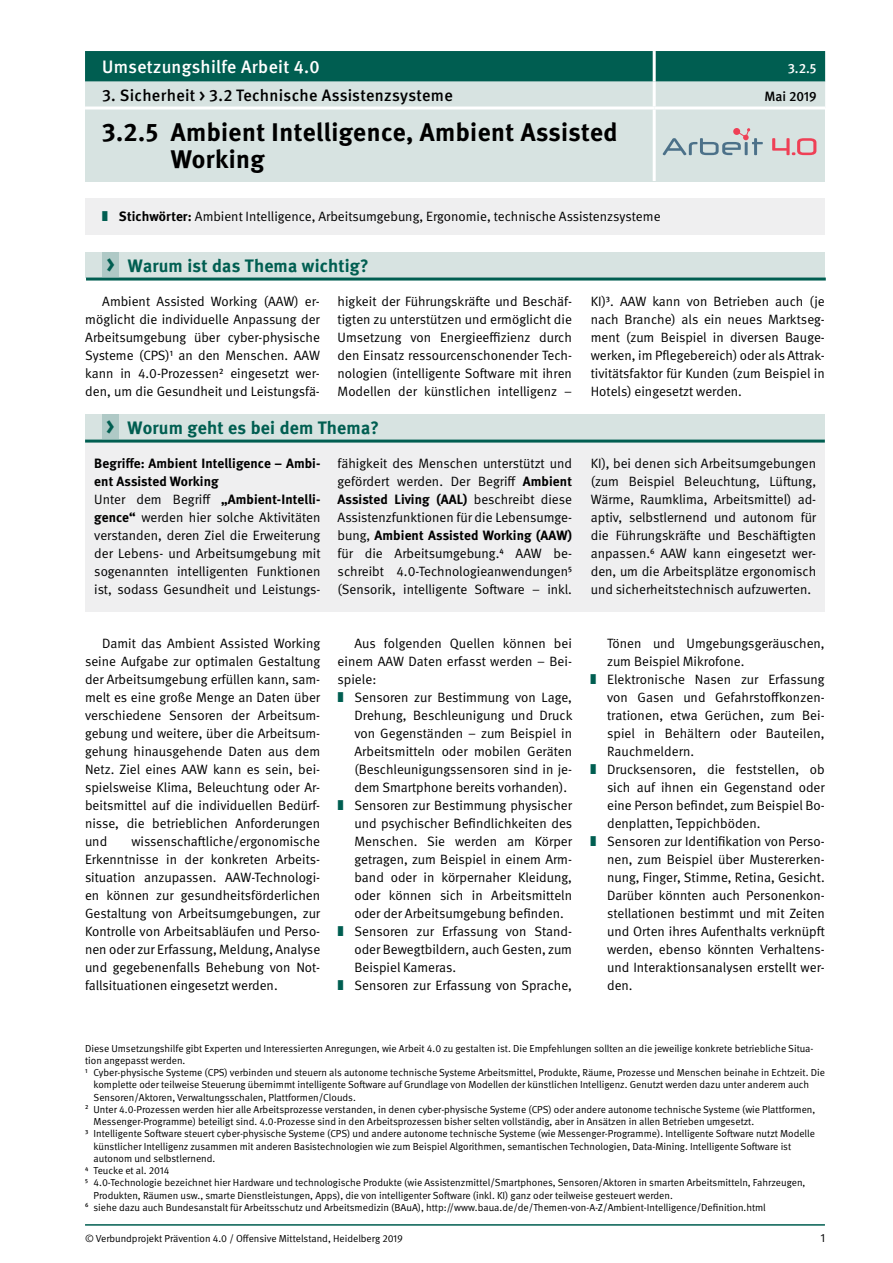
<style>
.page{position:relative;width:893px;height:1263px;background:#fff}
.page>*{position:absolute;margin:0;border:0;box-sizing:border-box;transform-origin:0 0}
.H3_Sub_Titel{font:700 25.5px/27px "DGUV Meta";letter-spacing:.02em;color:#000}
.t1{font:700 18px "DGUV Meta";letter-spacing:.01em;color:#005e51}
.H3_Tarbe{font:500 18px "DGUV Meta";letter-spacing:.02em;color:#fff}
.H3_Tarbe_1__SubTitel{font:500 16.5px "DGUV Meta";letter-spacing:.02em;color:#000}
.P_Fließtext__Einzug{font:13.5px/18px "DGUV Meta";color:#000;text-align:justify}
.P_Fließtext__ohne_Ei{font:13.5px/18px "DGUV Meta";color:#000;text-align:justify}
.P_Fließtext__ohne_Ei-2{font:700 13.5px/18px "DGUV Meta";letter-spacing:.01em;color:#000}
.H3_2_Stand{font:500 13.5px "DGUV Meta";color:#000}
.H3_1_Stand{font:500 13.5px "DGUV Meta";color:#fff}
.t2{font:12px "DGUV Meta";color:#000}
._02_Quellen_2_Zeiche{font:10.2px/12.3px "DGUV Meta";color:#000}
._02_Quellen{font:10.2px/12.3px "DGUV Meta";color:#000}
.s1{font-weight:700}
.s2{font-size:28.5px}
</style>
<div class="page">
<hr style="left:85px;top:1224px;width:740px;height:2px;background:#005e51">
<div style="left:85px;top:198px;width:740px;height:36px;background:#efeff0"></div>
<svg style="left:85px;top:51px;width:740px;height:56px;background:#629b93"></svg>
<div style="left:85px;top:108px;width:569px;height:73px;background:#d7e3e1"></div>
<div style="left:654px;top:108px;width:171px;height:73px;background:#d7e3e1"></div>
<hr style="left:85px;top:107px;width:569px;height:3px;background:#fff">
<hr style="left:654px;top:107px;width:171px;height:3px;background:#fff">
<hr style="left:653px;top:51px;width:3px;height:31px;background:#fff">
<hr style="left:653px;top:82px;width:3px;height:25px;background:#fff">
<hr style="left:653px;top:110px;width:3px;height:71px;background:#fff">
<svg style="left:772px;top:138px;width:44px;height:17px"></svg>
<svg style="left:663px;top:128px;width:100px;height:27px"></svg>
<div style="left:85px;top:252px;width:740px;height:26px;background:#d7e3e1"></div>
<hr style="left:86px;top:278px;width:740px;height:3px;background:#005e51">
<div style="left:102px;top:252px;width:16px;height:26px;background:#afc9c6"></div>
<div style="left:85px;top:442px;width:740px;height:170px;background:#efeff0"></div>
<div style="left:85px;top:414px;width:740px;height:26px;background:#d7e3e1"></div>
<hr style="left:85px;top:440px;width:740px;height:3px;background:#005e51">
<div style="left:102px;top:414px;width:16px;height:26px;background:#afc9c6"></div>
<h2 class="H3_Tarbe" style="left:102px;top:56px;width:219px">Umsetzungshilfe Arbeit 4.0</h2>
<h2 class="H3_1_Stand" style="left:788px;top:60px;width:30px">3.2.5</h2>
<h2 class="H3_Tarbe_1__SubTitel" style="left:102px;top:86px;width:352px">3. Sicherheit &gt; 3.2 Technische Assistenzsysteme</h2>
<h2 class="H3_2_Stand" style="left:765px;top:89px;width:54px">Mai 2019</h2>
<h2 class="H3_Sub_Titel" style="left:171px;top:119px;width:448px;text-indent:-69px">3.2.5 Ambient Intelligence, Ambient Assisted<br>Working</h2>
<p class="P_Fließtext__Einzug" style="left:119px;top:208px;width:543px"><span class="s1">Stichwörter:</span> Ambient Intelligence, Arbeitsumgebung, Ergonomie, technische Assistenzsysteme</p>
<p class="t1" style="left:107px;top:255px;width:264px"><span class="s2">›</span> Warum ist das Thema wichtig?</p>
<p class="P_Fließtext__Einzug" style="left:85px;top:293px;width:236px;text-indent:17px">Ambient Assisted Working (AAW) er&shy;möglicht die individuelle Anpassung der Arbeitsumgebung über cyber-physische Systeme (CPS)<sup>1</sup> an den Menschen. AAW kann in 4.0-Prozessen<sup>2</sup> eingesetzt wer&shy;den, um die Gesundheit und Leistungsfä-</p>
<p class="P_Fließtext__Einzug" style="left:338px;top:293px;width:236px">higkeit der Führungskräfte und Beschäf&shy;tigten zu unterstützen und ermöglicht die Umsetzung von Energieeffizienz durch den Einsatz ressourcenschonender Tech&shy;nologien (intelligente Software mit ihren Modellen der künstlichen intelligenz –</p>
<p class="P_Fließtext__Einzug" style="left:591px;top:293px;width:236px">KI)<sup>3</sup>. AAW kann von Betrieben auch (je nach Branche) als ein neues Marktseg&shy;ment (zum Beispiel in diversen Bauge&shy;werken, im Pflegebereich) oder als Attrak&shy;tivitätsfaktor für Kunden (zum Beispiel in Hotels) eingesetzt werden.</p>
<p class="t1" style="left:106px;top:417px;width:274px"><span class="s2">›</span> Worum geht es bei dem Thema?</p>
<h2 class="P_Fließtext__ohne_Ei-2" style="left:94px;top:455px;width:228px">Begriffe: Ambient Intelligence – Ambi&shy;ent Assisted Working</h2>
<h2 class="P_Fließtext__ohne_Ei" style="left:94px;top:491px;width:228px">Unter dem Begriff <span class="s1">„Ambient-Intelli&shy;gence“</span> werden hier solche Aktivitäten verstanden, deren Ziel die Erweiterung der Lebens- und Arbeitsumgebung mit sogenannten intelligenten Funktionen ist, sodass Gesundheit und Leistungs-</h2>
<h2 class="P_Fließtext__ohne_Ei" style="left:338px;top:455px;width:236px">fähigkeit des Menschen unterstützt und gefördert werden. Der Begriff <span class="s1">Ambient Assisted Living (AAL)</span> beschreibt diese Assistenzfunktionen für die Lebensumge&shy;bung, <span class="s1">Ambient Assisted Working (AAW) </span>für die Arbeitsumgebung.<sup>4</sup> AAW be&shy;schreibt 4.0-Technologieanwendungen<sup>5 </sup>(Sensorik, intelligente Software – inkl.</h2>
<h2 class="P_Fließtext__ohne_Ei" style="left:591px;top:455px;width:227px">KI), bei denen sich Arbeitsumgebungen (zum Beispiel Beleuchtung, Lüftung, Wärme, Raumklima, Arbeitsmittel) ad&shy;aptiv, selbstlernend und autonom für die Führungskräfte und Beschäftigten anpassen.<sup>6</sup> AAW kann eingesetzt wer&shy;den, um die Arbeitsplätze ergonomisch und sicherheitstechnisch aufzuwerten.</h2>
<p class="P_Fließtext__Einzug" style="left:85px;top:635px;width:237px;text-indent:17px">Damit das Ambient Assisted Working seine Aufgabe zur optimalen Gestaltung der Arbeitsumgebung erfüllen kann, sam&shy;melt es eine große Menge an Daten über verschiedene Sensoren der Arbeitsum&shy;gebung und weitere, über die Arbeitsum&shy;gehung hinausgehende Daten aus dem Netz. Ziel eines AAW kann es sein, bei&shy;spielsweise Klima, Beleuchtung oder Ar&shy;beitsmittel auf die individuellen Bedürf&shy;nisse, die betrieblichen Anforderungen und</p>
<p class="P_Fließtext__Einzug" style="left:85px;top:833px;width:237px;text-indent:46px">wissenschaftliche/ergonomische Erkenntnisse in der konkreten Arbeits&shy;situation anzupassen. AAW-Technologi&shy;en können zur gesundheitsförderlichen Gestaltung von Arbeitsumgebungen, zur Kontrolle von Arbeitsabläufen und Perso&shy;nen oder zur Erfassung, Meldung, Analyse und gegebenenfalls Behebung von Not&shy;fallsituationen eingesetzt werden.</p>
<p class="P_Fließtext__Einzug" style="left:337px;top:635px;width:236px;text-indent:17px">Aus folgenden Quellen können bei einem AAW Daten erfasst werden – Bei&shy;spiele:</p>
<p class="P_Fließtext__Einzug" style="left:354px;top:689px;width:220px">Sensoren zur Bestimmung von Lage, Drehung, Beschleunigung und Druck von Gegenständen – zum Beispiel in Arbeitsmitteln oder mobilen Geräten (Beschleunigungssensoren sind in je&shy;dem Smartphone bereits vorhanden).</p>
<p class="P_Fließtext__Einzug" style="left:354px;top:797px;width:219px">Sensoren zur Bestimmung physischer und psychischer Befindlichkeiten des Menschen. Sie werden am Körper getragen, zum Beispiel in einem Arm&shy;band oder in körpernaher Kleidung, oder können sich in Arbeitsmitteln oder der Arbeitsumgebung befinden.</p>
<p class="P_Fließtext__Einzug" style="left:354px;top:923px;width:219px">Sensoren zur Erfassung von Stand&shy;oder Bewegtbildern, auch Gesten, zum Beispiel Kameras.</p>
<p class="P_Fließtext__Einzug" style="left:354px;top:977px;width:219px">Sensoren zur Erfassung von Sprache,</p>
<p class="P_Fließtext__Einzug" style="left:607px;top:635px;width:219px">Tönen und Umgebungsgeräuschen, zum Beispiel Mikrofone.</p>
<p class="P_Fließtext__Einzug" style="left:607px;top:671px;width:219px">Elektronische Nasen zur Erfassung von Gasen und Gefahrstoffkonzen&shy;trationen, etwa Gerüchen, zum Bei&shy;spiel in Behältern oder Bauteilen, Rauchmeldern.</p>
<p class="P_Fließtext__Einzug" style="left:607px;top:761px;width:219px">Drucksensoren, die feststellen, ob sich auf ihnen ein Gegenstand oder eine Person befindet, zum Beispiel Bo&shy;denplatten, Teppichböden.</p>
<p class="P_Fließtext__Einzug" style="left:607px;top:833px;width:219px">Sensoren zur Identifikation von Perso&shy;nen, zum Beispiel über Mustererken&shy;nung, Finger, Stimme, Retina, Gesicht.<br>Darüber könnten auch Personenkon&shy;stellationen bestimmt und mit Zeiten und Orten ihres Aufenthalts verknüpft werden, ebenso könnten Verhaltens&shy;und Interaktionsanalysen erstellt wer&shy;den.</p>
<h2 class="_02_Quellen" style="left:85px;top:1042px;width:730px">Diese Umsetzungshilfe gibt Experten und Interessierten Anregungen, wie Arbeit 4.0 zu gestalten ist. Die Empfehlungen sollten an die jeweilige konkrete betriebliche Situa&shy;tion angepasst werden.</h2>
<p class="_02_Quellen_2_Zeiche" style="left:94px;top:1067px;width:733px;text-indent:-9px"><sup>1</sup> Cyber-physische Systeme (CPS) verbinden und steuern als autonome technische Systeme Arbeitsmittel, Produkte, Räume, Prozesse und Menschen beinahe in Echtzeit. Die komplette oder teilweise Steuerung übernimmt intelligente Software auf Grundlage von Modellen der künstlichen Intelligenz. Genutzt werden dazu unter anderem auch<br>Sensoren/Aktoren, Verwaltungsschalen, Plattformen/Clouds.</p>
<p class="_02_Quellen_2_Zeiche" style="left:94px;top:1103px;width:723px;text-indent:-9px"><sup>2</sup> Unter 4.0-Prozessen werden hier alle Arbeitsprozesse verstanden, in denen cyber-physische Systeme (CPS) oder andere autonome technische Systeme (wie Plattformen,<br>Messenger-Programme) beteiligt sind. 4.0-Prozesse sind in den Arbeitsprozessen bisher selten vollständig, aber in Ansätzen in allen Betrieben umgesetzt.</p>
<p class="_02_Quellen_2_Zeiche" style="left:94px;top:1128px;width:723px;text-indent:-9px"><sup>3</sup> Intelligente Software steuert cyber-physische Systeme (CPS) und andere autonome technische Systeme (wie Messenger-Programme). Intelligente Software nutzt Modelle künstlicher Intelligenz zusammen mit anderen Basistechnologien wie zum Beispiel Algorithmen, semantischen Technologien, Data-Mining. Intelligente Software ist autonom und selbstlernend.</p>
<p class="_02_Quellen_2_Zeiche" style="left:85px;top:1165px;width:86px"><sup>4</sup> Teucke et al. 2014</p>
<p class="_02_Quellen_2_Zeiche" style="left:94px;top:1177px;width:713px;text-indent:-9px"><sup>5</sup> 4.0-Technologie bezeichnet hier Hardware und technologische Produkte (wie Assistenzmittel/Smartphones, Sensoren/Aktoren in smarten Arbeitsmitteln, Fahrzeugen,<br>Produkten, Räumen usw., smarte Dienstleistungen, Apps), die von intelligenter Software (inkl. KI) ganz oder teilweise gesteuert werden.</p>
<p class="_02_Quellen_2_Zeiche" style="left:85px;top:1201px;width:682px"><sup>6</sup> siehe dazu auch Bundesanstalt für Arbeitsschutz und Arbeitsmedizin (BAuA), http://www.baua.de/de/Themen-von-A-Z/Ambient-Intelligence/Definition.html</p>
<p class="_02_Quellen_2_Zeiche" style="left:85px;top:1233px;width:319px">© Verbundprojekt Prävention 4.0 / Offensive Mittelstand, Heidelberg 2019</p>
<p class="t2" style="left:820px;top:1231px;width:6px">1</p>
</div>
